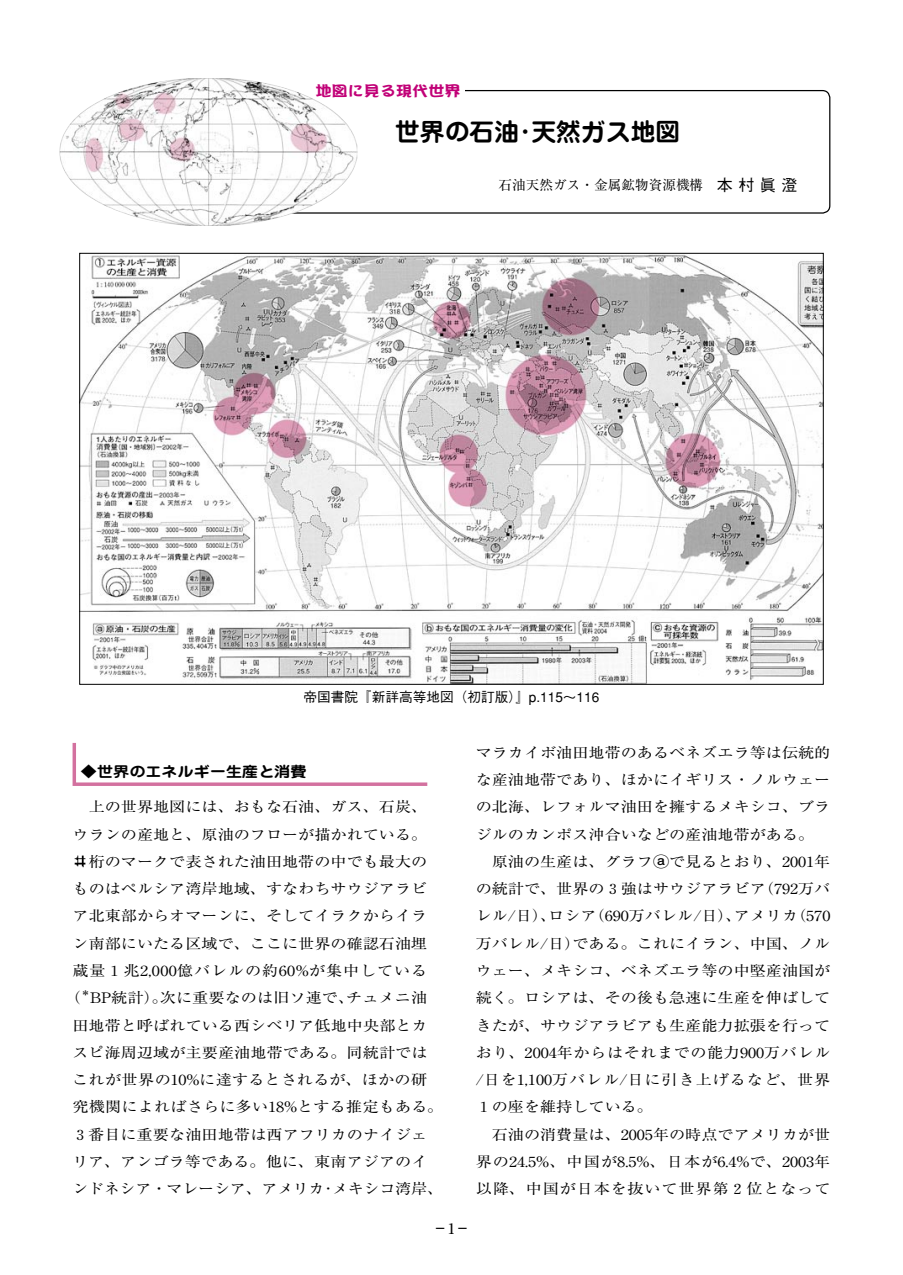
<style>
.page{position:relative;width:903px;height:1275px;background:#fff}
.page>*{position:absolute;margin:0;border:0;box-sizing:border-box;transform-origin:0 0}
.t1{font:700 24.85px "Jun 501";color:#000}
.t2{font:500 14.88px "Ryumin";color:#000}
.t3{font:14.53px/27.3px "Ryumin";color:#000;scale:1.11 1}
.t4{font:14.53px "Ryumin";letter-spacing:.055em;color:#000;scale:1.11 1}
.t5{font:700 14.53px "Jun 501";color:#000;scale:1.11 1}
.t6{font:14.53px "DFPOP2 Std W9";color:#c10077;scale:1.11 1}
.t7{font:500 13.65px "Gothic BBB";color:#000}
.t8{font:13.65px "Ryumin";color:#000}
.t9{font:8.4px "Ryumin";color:#000;scale:1.11 1}
.s1{font-family:"Gothic BBB";font-weight:500;font-size:16.1px}
.s2{font-family:"BLS Gaiji ST Ftg"}
</style>
<div class="page">
<svg style="left:358px;top:90px;width:473px;height:123px"></svg>
<svg style="left:72px;top:742px;width:356px;height:44px"></svg>
<div style="left:242px;top:78px;width:223px;height:26px;background:#fff"></div>
<img style="left:74px;top:855px;width:12px;height:13px">
<img style="left:81px;top:255px;width:740px;height:428px">
<img style="left:60px;top:78px;width:298px;height:148px">
<p class="t6" style="left:315px;top:83px;width:132px">地図に見る現代世界</p>
<h1 class="t1" style="left:395px;top:114px;width:287px">世界の石油･天然ガス地図</h1>
<p class="t8" style="left:499px;top:177px;width:300px">石油天然ガス・金属鉱物資源機構 <span class="s1">本村眞澄</span></p>
<p class="t7" style="left:304px;top:689px;width:297px">帝国書院『新詳高等地図（初訂版）』p.115～116</p>
<p class="t5" style="left:81px;top:761px;width:205px">◆世界のエネルギー生産と消費</p>
<p class="t3" style="left:73px;top:793px;width:321px">　上の世界地図には、おもな石油、ガス、石炭、</p>
<p class="t3" style="left:73px;top:820px;width:321px">ウランの産地と、原油のフローが描かれている。</p>
<p class="t3" style="left:89px;top:847px;width:307px">桁のマークで表された油田地帯の中でも最大の</p>
<p class="t3" style="left:73px;top:875px;width:321px">ものはペルシア湾岸地域、すなわちサウジアラビ</p>
<p class="t3" style="left:73px;top:902px;width:321px">ア北東部からオマーンに、そしてイラクからイラ</p>
<p class="t3" style="left:73px;top:929px;width:321px">ン南部にいたる区域で、ここに世界の確認石油埋</p>
<p class="t4" style="left:73px;top:962px;width:321px">蔵量１兆2,000億バレルの約60%が集中している</p>
<p class="t3" style="left:64px;top:984px;width:16px">（</p>
<p class="t9" style="left:81px;top:988px;width:10px">＊</p>
<p class="t3" style="left:72px;top:984px;width:336px;text-indent:18px">BP統計）。次に重要なのは旧ソ連で、チュメニ油田地帯と呼ばれている西シベリア低地中央部とカスピ海周辺域が主要産油地帯である。同統計ではこれが世界の10%に達するとされるが、ほかの研究機関によればさらに多い18%とする推定もある。<br>３番目に重要な油田地帯は西アフリカのナイジェリア、アンゴラ等である。他に、東南アジアのインドネシア・マレーシア、アメリカ･メキシコ湾岸、</p>
<p class="t3" style="left:476px;top:738px;width:321px">マラカイボ油田地帯のあるベネズエラ等は伝統的な産油地帯であり、ほかにイギリス・ノルウェーの北海、レフォルマ油田を擁するメキシコ、ブラジルのカンポス沖合いなどの産油地帯がある。　原油の生産は、グラフ<span class="s2">爬</span>で見るとおり、2001年の統計で、世界の３強はサウジアラビア（792万バレル/日）、ロシア（690万バレル/日）、アメリカ（570万バレル/日）である。これにイラン、中国、ノルウェー、メキシコ、ベネズエラ等の中堅産油国が続く。ロシアは、その後も急速に生産を伸ばしてきたが、サウジアラビアも生産能力拡張を行っており、2004年からはそれまでの能力900万バレル/日を1,100万バレル/日に引き上げるなど、世界<br>１の座を維持している。<br>　石油の消費量は、2005年の時点でアメリカが世界の24.5%、中国が8.5%、日本が6.4%で、2003年以降、中国が日本を抜いて世界第２位となって</p>
<p class="t2" style="left:433px;top:1219px;width:39px">－1－</p>
</div>
